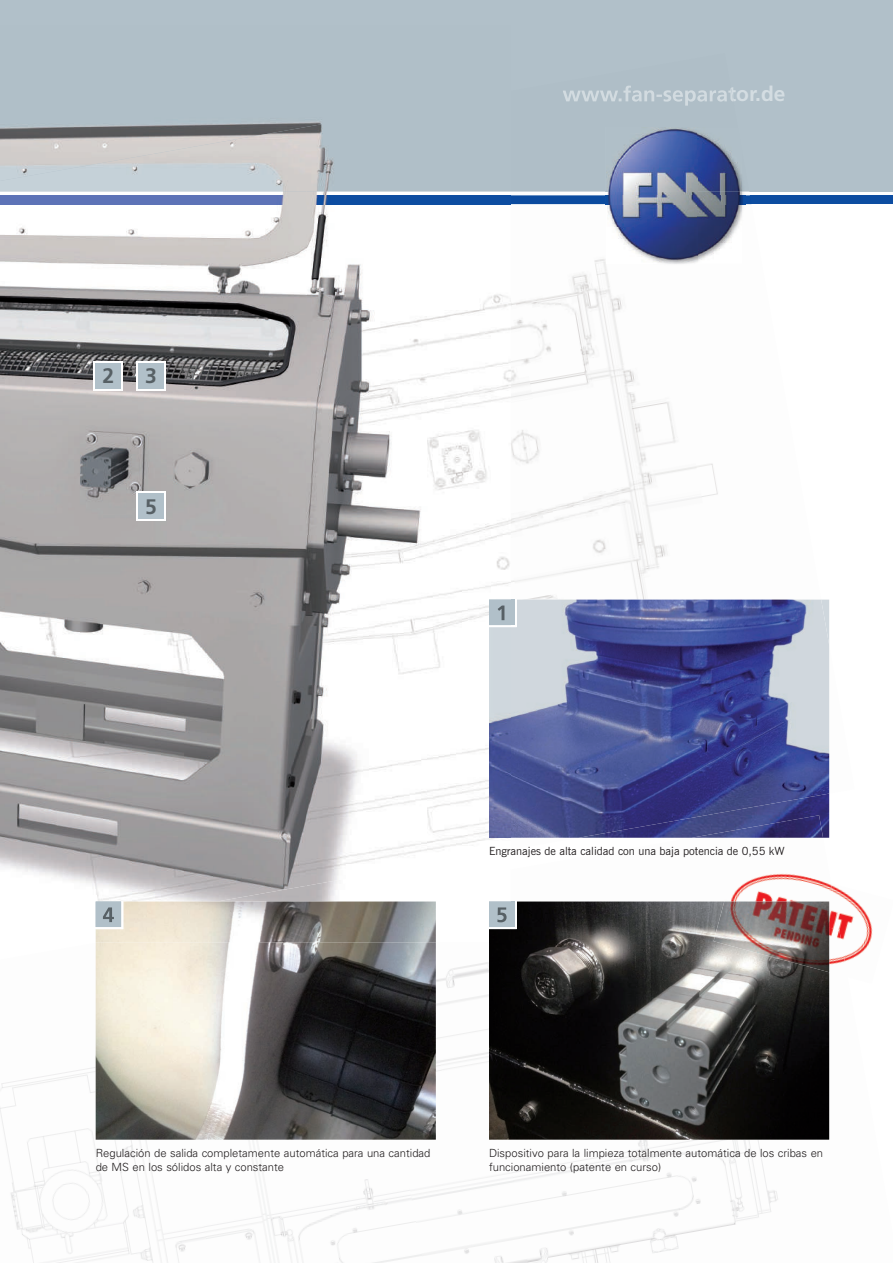
<style>
.page{position:relative;width:893px;height:1263px;background:#fff}
.page>*{position:absolute;margin:0;border:0;box-sizing:border-box;transform-origin:0 0}
.t1{font:700 21px "Frutiger";color:#576065}
.t2{font:300 11.25px/13.5px "Univers";color:#231f20}
.t3{font:11.25px "News Gothic BT";color:#231f20}
</style>
<div class="page">
<div style="left:0;top:0;width:893px;height:191px;background:#b1c0c9"></div>
<div style="left:0;top:196px;width:893px;height:8px;background:#0d4da1"></div>
<img style="left:511px;top:191px;width:150px;height:409px">
<img style="left:745px;top:191px;width:110px;height:602px">
<img style="left:511px;top:274px;width:57px;height:326px">
<img style="left:661px;top:265px;width:110px;height:335px">
<img style="left:511px;top:561px;width:7px;height:39px">
<img style="left:511px;top:196px;width:240px;height:8px">
<img style="left:563px;top:86px;width:170px;height:20px">
<img style="left:606px;top:191px;width:139px;height:74px">
<svg style="left:742px;top:196px;width:3px;height:8px"></svg>
<img style="left:607px;top:128px;width:135px;height:136px">
<img style="left:607px;top:196px;width:135px;height:8px">
<img style="left:0;top:943px;width:136px;height:320px">
<img style="left:511px;top:600px;width:68px;height:238px">
<img style="left:436px;top:962px;width:53px;height:102px">
<img style="left:136px;top:1140px;width:53px;height:123px">
<img style="left:420px;top:1037px;width:56px;height:219px">
<img style="left:829px;top:977px;width:1px;height:163px">
<img style="left:189px;top:1140px;width:231px;height:123px">
<img style="left:444px;top:1078px;width:62px;height:185px">
<img style="left:506px;top:1140px;width:265px;height:123px">
<img style="left:771px;top:1190px;width:7px;height:12px">
<img style="left:310px;top:1244px;width:113px;height:19px">
<img style="left:602px;top:1230px;width:169px;height:33px">
<img style="left:579px;top:600px;width:250px;height:238px">
<img style="left:692px;top:815px;width:131px;height:23px">
<img style="left:96px;top:942px;width:340px;height:198px">
<img style="left:489px;top:901px;width:340px;height:239px">
<div style="left:489px;top:901px;width:28px;height:28px;background:linear-gradient(to bottom,#fff,#fff)"></div>
<div style="left:489px;top:901px;width:25px;height:26px;background:#b1c0c9"></div>
<svg style="left:511px;top:600px;width:6px;height:27px"></svg>
<div style="left:489px;top:600px;width:25px;height:25px;background:#b1c0c9"></div>
<img style="left:839px;top:889px;width:34px;height:72px">
<img style="left:731px;top:873px;width:108px;height:54px">
<img style="left:829px;top:927px;width:19px;height:50px">
<img style="left:714px;top:901px;width:115px;height:71px">
<img style="left:95px;top:886px;width:235px;height:56px">
<img style="left:0;top:191px;width:307px;height:749px">
<img style="left:306px;top:191px;width:205px;height:695px">
<img style="left:0;top:122px;width:334px;height:69px">
<img style="left:0;top:196px;width:511px;height:8px">
<img style="left:330px;top:870px;width:181px;height:72px">
<img style="left:489px;top:625px;width:22px;height:213px">
<img style="left:489px;top:927px;width:22px;height:15px">
<img style="left:96px;top:901px;width:27px;height:28px">
<img style="left:96px;top:901px;width:25px;height:26px">
<img style="left:103px;top:907px;width:11px;height:15px">
<img style="left:489px;top:901px;width:22px;height:26px">
<img style="left:497px;top:907px;width:10px;height:15px">
<img style="left:489px;top:600px;width:22px;height:25px">
<img style="left:498px;top:605px;width:6px;height:15px">
<div style="left:136px;top:491px;width:30px;height:30px;background:#fff"></div>
<div style="left:138px;top:493px;width:26px;height:26px;background:#b1c0c9"></div>
<svg style="left:94px;top:361px;width:29px;height:29px"></svg>
<div style="left:96px;top:363px;width:25px;height:25px;background:#b1c0c9"></div>
<svg style="left:136px;top:361px;width:30px;height:29px"></svg>
<div style="left:138px;top:363px;width:26px;height:25px;background:#b1c0c9"></div>
<h1 class="t1" style="left:103px;top:364px;width:13px">2</h1>
<h1 class="t1" style="left:145px;top:364px;width:13px">3</h1>
<h1 class="t1" style="left:145px;top:494px;width:13px">5</h1>
<p class="t3" style="left:489px;top:844px;width:297px">Engranajes de alta calidad con una baja potencia de 0,55 kW</p>
<p class="t2" style="left:96px;top:1146px;width:336px">Regulación de salida completamente automática para una cantidad de MS en los sólidos alta y constante</p>
<p class="t2" style="left:489px;top:1146px;width:336px">Dispositivo para la limpieza totalmente automática de los cribas en funcionamiento (patente en curso)</p>
</div>
